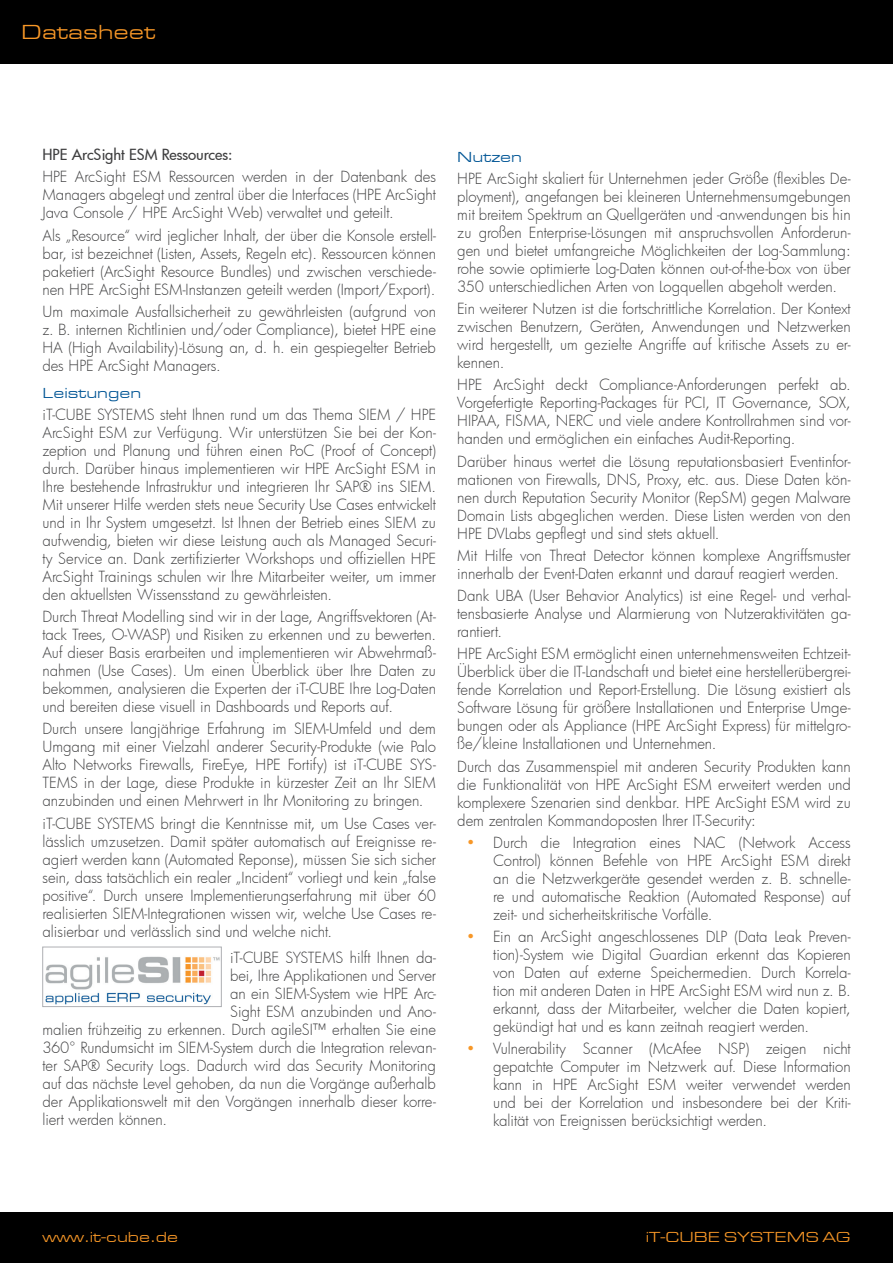
<style>
.page{position:relative;width:893px;height:1263px;background:#fff}
.page>*{position:absolute;margin:0;border:0;box-sizing:border-box;transform-origin:0 0}
.t1{font:21px "Eurostile Extended";color:#f79727}
.t2{font:300 15px/18px "Futura";letter-spacing:-.005em;color:#3e3e3f;text-align:justify}
.t3{font:15px "Eurostile Extended";color:#f79727}
.t4{font:500 15px "Futura";letter-spacing:-.005em;color:#3e3e3f}
.t5{font:15px "Eurostile Extended";color:#005595}
.s1{color:#f79727}
</style>
<div class="page">
<div style="left:0;top:0;width:893px;height:64px;background:#000"></div>
<div style="left:0;top:1212px;width:893px;height:51px;background:#000"></div>
<img style="left:45px;top:956px;width:175px;height:49px">
<div style="left:43px;top:947px;width:179px;height:60px;border:1px solid #aeafb3"></div>
<h1 class="t1" style="left:21px;top:21px;width:136px">Datasheet</h1>
<p class="t4" style="left:43px;top:145px;width:191px">HPE ArcSight ESM Ressources:</p>
<p class="t2" style="left:43px;top:168px;width:395px">HPE ArcSight ESM Ressourcen werden in der Datenbank des Managers abgelegt und zentral über die Interfaces (HPE ArcSight Java Console / HPE ArcSight Web) verwaltet und geteilt.</p>
<p class="t2" style="left:43px;top:226px;width:395px">Als „Resource“ wird jeglicher Inhalt, der über die Konsole erstell&shy;bar, ist bezeichnet (Listen, Assets, Regeln etc). Ressourcen können paketiert (ArcSight Resource Bundles) und zwischen verschiede&shy;nen HPE ArcSight ESM-Instanzen geteilt werden (Import/Export).</p>
<p class="t2" style="left:43px;top:302px;width:395px">Um maximale Ausfallsicherheit zu gewährleisten (aufgrund von z. B. internen Richtlinien und/oder Compliance), bietet HPE eine HA (High Availability)-Lösung an, d. h. ein gespiegelter Betrieb des HPE ArcSight Managers.</p>
<p class="t5" style="left:43px;top:385px;width:100px">Leistungen</p>
<p class="t2" style="left:43px;top:405px;width:395px">iT-CUBE SYSTEMS steht Ihnen rund um das Thema SIEM / HPE ArcSight ESM zur Verfügung. Wir unterstützen Sie bei der Kon&shy;zeption und Planung und führen einen PoC (Proof of Concept) durch. Darüber hinaus implementieren wir HPE ArcSight ESM in Ihre bestehende Infrastruktur und integrieren Ihr SAP® ins SIEM.<br>Mit unserer Hilfe werden stets neue Security Use Cases entwickelt und in Ihr System umgesetzt. Ist Ihnen der Betrieb eines SIEM zu aufwendig, bieten wir diese Leistung auch als Managed Securi&shy;ty Service an. Dank zertifizierter Workshops und offiziellen HPE ArcSight Trainings schulen wir Ihre Mitarbeiter weiter, um immer den aktuellsten Wissensstand zu gewährleisten.</p>
<p class="t2" style="left:43px;top:607px;width:395px">Durch Threat Modelling sind wir in der Lage, Angriffsvektoren (At&shy;tack Trees, O-WASP) und Risiken zu erkennen und zu bewerten.<br>Auf dieser Basis erarbeiten und implementieren wir Abwehrmaß&shy;nahmen (Use Cases). Um einen Überblick über Ihre Daten zu bekommen, analysieren die Experten der iT-CUBE Ihre Log-Daten und bereiten diese visuell in Dashboards und Reports auf.</p>
<p class="t2" style="left:43px;top:719px;width:395px">Durch unsere langjährige Erfahrung im SIEM-Umfeld und dem Umgang mit einer Vielzahl anderer Security-Produkte (wie Palo Alto Networks Firewalls, FireEye, HPE Fortify) ist iT-CUBE SYS-TEMS in der Lage, diese Produkte in kürzester Zeit an Ihr SIEM anzubinden und einen Mehrwert in Ihr Monitoring zu bringen.</p>
<p class="t2" style="left:43px;top:814px;width:395px">iT-CUBE SYSTEMS bringt die Kenntnisse mit, um Use Cases ver&shy;lässlich umzusetzen. Damit später automatisch auf Ereignisse re&shy;agiert werden kann (Automated Reponse), müssen Sie sich sicher sein, dass tatsächlich ein realer „Incident“ vorliegt und kein „false positive“. Durch unsere Implementierungserfahrung mit über 60 realisierten SIEM-Integrationen wissen wir, welche Use Cases re&shy;alisierbar und verlässlich sind und welche nicht.</p>
<p class="t2" style="left:230px;top:948px;width:207px">iT-CUBE SYSTEMS hilft Ihnen da-</p>
<p class="t2" style="left:230px;top:966px;width:207px">bei, Ihre Applikationen und Server</p>
<p class="t2" style="left:230px;top:984px;width:207px">an ein SIEM-System wie HPE Arc-</p>
<p class="t2" style="left:230px;top:1002px;width:207px">Sight ESM anzubinden und Ano-</p>
<p class="t2" style="left:43px;top:1020px;width:395px">malien frühzeitig zu erkennen. Durch agileSI™ erhalten Sie eine</p>
<p class="t2" style="left:43px;top:1038px;width:395px">360° Rundumsicht im SIEM-System durch die Integration relevan-</p>
<p class="t2" style="left:43px;top:1056px;width:395px">ter SAP® Security Logs. Dadurch wird das Security Monitoring</p>
<p class="t2" style="left:43px;top:1074px;width:395px">auf das nächste Level gehoben, da nun die Vorgänge außerhalb</p>
<p class="t2" style="left:43px;top:1092px;width:395px">der Applikationswelt mit den Vorgängen innerhalb dieser korre-</p>
<p class="t2" style="left:43px;top:1110px;width:126px">liert werden können.</p>
<p class="t5" style="left:457px;top:149px;width:66px">Nutzen</p>
<p class="t2" style="left:457px;top:169px;width:395px">HPE ArcSight skaliert für Unternehmen jeder Größe (flexibles De&shy;ployment), angefangen bei kleineren Unternehmensumgebungen mit breitem Spektrum an Quellgeräten und -anwendungen bis hin zu großen Enterprise-Lösungen mit anspruchsvollen Anforderun&shy;gen und bietet umfangreiche Möglichkeiten der Log-Sammlung: rohe sowie optimierte Log-Daten können out-of-the-box von über 350 unterschiedlichen Arten von Logquellen abgeholt werden.</p>
<p class="t2" style="left:457px;top:299px;width:395px">Ein weiterer Nutzen ist die fortschrittliche Korrelation. Der Kontext zwischen Benutzern, Geräten, Anwendungen und Netzwerken wird hergestellt, um gezielte Angriffe auf kritische Assets zu er&shy;kennen.</p>
<p class="t2" style="left:457px;top:376px;width:395px">HPE ArcSight deckt Compliance-Anforderungen perfekt ab.<br>Vorgefertigte Reporting-Packages für PCI, IT Governance, SOX, HIPAA, FISMA, NERC und viele andere Kontrollrahmen sind vor&shy;handen und ermöglichen ein einfaches Audit-Reporting.</p>
<p class="t2" style="left:457px;top:452px;width:395px">Darüber hinaus wertet die Lösung reputationsbasiert Eventinfor&shy;mationen von Firewalls, DNS, Proxy, etc. aus. Diese Daten kön&shy;nen durch Reputation Security Monitor (RepSM) gegen Malware Domain Lists abgeglichen werden. Diese Listen werden von den HPE DVLabs gepflegt und sind stets aktuell.</p>
<p class="t2" style="left:457px;top:546px;width:395px">Mit Hilfe von Threat Detector können komplexe Angriffsmuster innerhalb der Event-Daten erkannt und darauf reagiert werden.</p>
<p class="t2" style="left:457px;top:586px;width:395px">Dank UBA (User Behavior Analytics) ist eine Regel- und verhal&shy;tensbasierte Analyse und Alarmierung von Nutzeraktivitäten ga&shy;rantiert.</p>
<p class="t2" style="left:457px;top:645px;width:395px">HPE ArcSight ESM ermöglicht einen unternehmensweiten Echtzeit-Überblick über die IT-Landschaft und bietet eine herstellerübergrei&shy;fende Korrelation und Report-Erstellung. Die Lösung existiert als Software Lösung für größere Installationen und Enterprise Umge&shy;bungen oder als Appliance (HPE ArcSight Express) für mittelgro&shy;ße/kleine Installationen und Unternehmen.</p>
<p class="t2" style="left:457px;top:757px;width:395px">Durch das Zusammenspiel mit anderen Security Produkten kann die Funktionalität von HPE ArcSight ESM erweitert werden und komplexere Szenarien sind denkbar. HPE ArcSight ESM wird zu dem zentralen Kommandoposten Ihrer IT-Security:</p>
<p class="t2" style="left:493px;top:833px;width:359px;text-indent:-27px"><span class="s1">•</span> Durch die Integration eines NAC (Network Access Control) können Befehle von HPE ArcSight ESM direkt an die Netzwerkgeräte gesendet werden z. B. schnelle&shy;re und automatische Reaktion (Automated Response) auf zeit- und sicherheitskritische Vorfälle.</p>
<p class="t2" style="left:493px;top:927px;width:359px;text-indent:-27px"><span class="s1">•</span> Ein an ArcSight angeschlossenes DLP (Data Leak Preven&shy;tion)-System wie Digital Guardian erkennt das Kopieren von Daten auf externe Speichermedien. Durch Korrela&shy;tion mit anderen Daten in HPE ArcSight ESM wird nun z. B. erkannt, dass der Mitarbeiter, welcher die Daten kopiert, gekündigt hat und es kann zeitnah reagiert werden.</p>
<p class="t2" style="left:493px;top:1040px;width:359px;text-indent:-27px"><span class="s1">•</span> Vulnerability Scanner (McAfee NSP) zeigen nicht gepatchte Computer im Netzwerk auf. Diese Information kann in HPE ArcSight ESM weiter verwendet werden und bei der Korrelation und insbesondere bei der Kriti&shy;kalität von Ereignissen berücksichtigt werden.</p>
<p class="t3" style="left:43px;top:1229px;width:137px">www.it-cube.de</p>
<p class="t3" style="left:646px;top:1229px;width:206px">iT-CUBE SYSTEMS AG</p>
</div>
